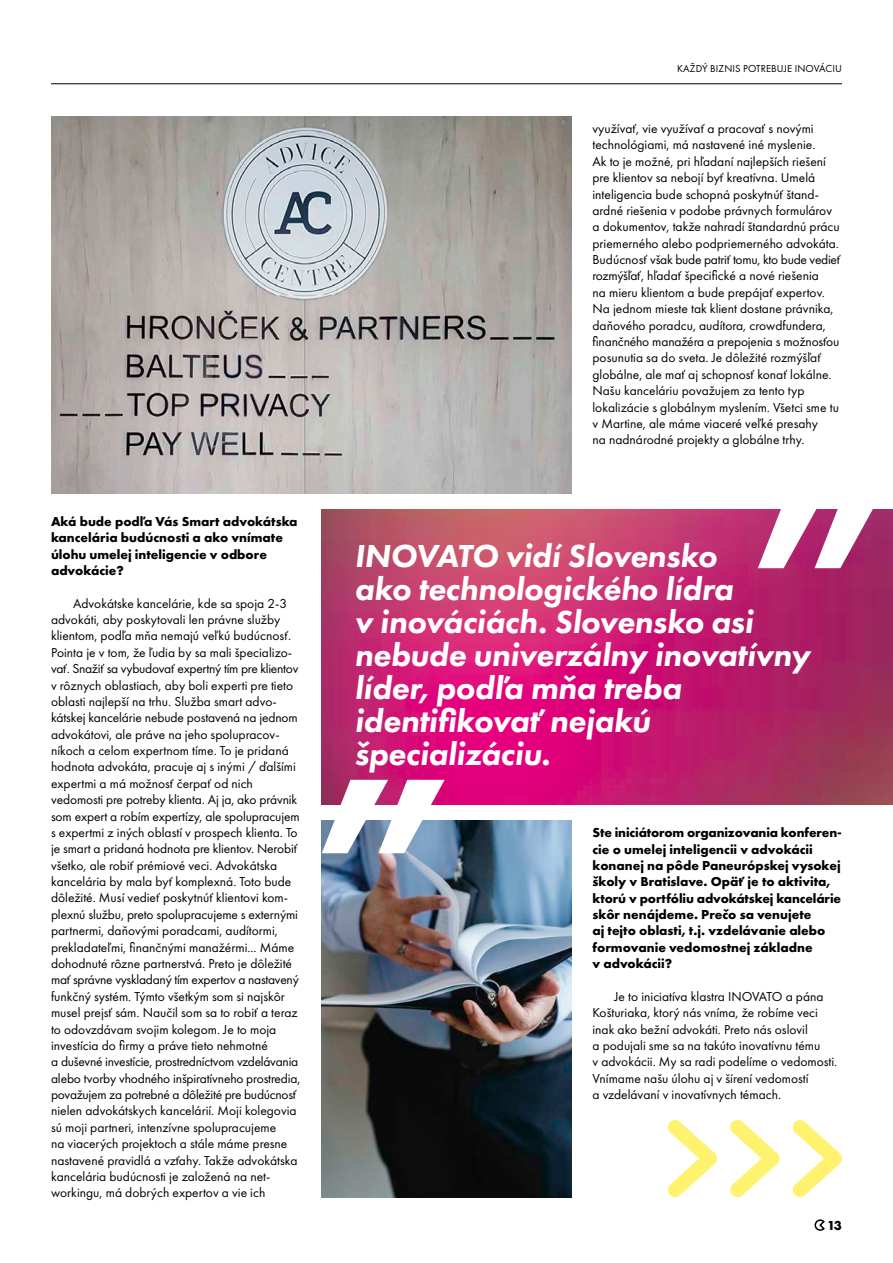
<style>
.page{position:relative;width:893px;height:1263px;background:#fff}
.page>*{position:absolute;margin:0;border:0;box-sizing:border-box;transform-origin:0 0}
.t1{font:italic 800 33px/33px "Futura PT";letter-spacing:-.01em;color:#fff}
.t2{font:13.5px/16.4px "Futura PT";color:#000}
.t3{font:700 13.5px/16.4px "Futura PT";color:#000}
.t4{font:10.5px "Futura PT";letter-spacing:.01em;color:#000}
</style>
<div class="page">
<img style="left:322px;top:820px;width:249px;height:377px">
<img style="left:51px;top:117px;width:520px;height:376px">
<img style="left:322px;top:509px;width:571px;height:295px">
<svg style="left:758px;top:509px;width:123px;height:59px"></svg>
<svg style="left:322px;top:780px;width:123px;height:73px"></svg>
<svg style="left:814px;top:1219px;width:11px;height:12px"></svg>
<svg style="left:668px;top:1120px;width:49px;height:77px"></svg>
<svg style="left:730px;top:1120px;width:49px;height:77px"></svg>
<svg style="left:792px;top:1120px;width:50px;height:77px"></svg>
<hr style="left:51px;top:83px;width:791px;height:1px;background:#000">
<p class="t3" style="left:51px;top:513px;width:248px">Aká bude podľa Vás Smart advokátska kancelária budúcnosti a ako vnímate úlohu umelej inteligencie v odbore advokácie?</p>
<p class="t2" style="left:51px;top:595px;width:251px;text-indent:22px">Advokátske kancelárie, kde sa spoja 2-3 advokáti, aby poskytovali len právne služby klientom, podľa mňa nemajú veľkú budúcnosť.<br>Pointa je v tom, že ľudia by sa mali špecializo&shy;vať. Snažiť sa vybudovať expertný tím pre klientov v rôznych oblastiach, aby boli experti pre tieto oblasti najlepší na trhu. Služba smart advo&shy;kátskej kancelárie nebude postavená na jednom advokátovi, ale práve na jeho spolupracov&shy;níkoch a celom expertnom tíme. To je pridaná hodnota advokáta, pracuje aj s inými / ďalšími expertmi a má možnosť čerpať od nich vedomosti pre potreby klienta. Aj ja, ako právnik som expert a robím expertízy, ale spolupracujem s expertmi z iných oblastí v prospech klienta. To je smart a pridaná hodnota pre klientov. Nerobiť všetko, ale robiť prémiové veci. Advokátska kancelária by mala byť komplexná. Toto bude dôležité. Musí vedieť poskytnúť klientovi kom&shy;plexnú službu, preto spolupracujeme s externými partnermi, daňovými poradcami, audítormi, prekladateľmi, finančnými manažérmi... Máme dohodnuté rôzne partnerstvá. Preto je dôležité mať správne vyskladaný tím expertov a nastavený funkčný systém. Týmto všetkým som si najskôr musel prejsť sám. Naučil som sa to robiť a teraz to odovzdávam svojim kolegom. Je to moja investícia do firmy a práve tieto nehmotné<br>a duševné investície, prostredníctvom vzdelávania alebo tvorby vhodného inšpiratívneho prostredia, považujem za potrebné a dôležité pre budúcnosť nielen advokátskych kancelárií. Moji kolegovia sú moji partneri, intenzívne spolupracujeme<br>na viacerých projektoch a stále máme presne nastavené pravidlá a vzťahy. Takže advokátska kancelária budúcnosti je založená na net&shy;workingu, má dobrých expertov a vie ich</p>
<p class="t4" style="left:677px;top:62px;width:166px">KAŽDÝ BIZNIS POTREBUJE INOVÁCIU</p>
<p class="t2" style="left:592px;top:120px;width:249px">využívať, vie využívať a pracovať s novými technológiami, má nastavené iné myslenie.<br>Ak to je možné, pri hľadaní najlepších riešení pre klientov sa nebojí byť kreatívna. Umelá inteligencia bude schopná poskytnúť štand&shy;ardné riešenia v podobe právnych formulárov a dokumentov, takže nahradí štandardnú prácu priemerného alebo podpriemerného advokáta.<br>Budúcnosť však bude patriť tomu, kto bude vedieť rozmýšľať, hľadať špecifické a nové riešenia<br>na mieru klientom a bude prepájať expertov.<br>Na jednom mieste tak klient dostane právnika, daňového poradcu, audítora, crowdfundera, finančného manažéra a prepojenia s možnosťou posunutia sa do sveta. Je dôležité rozmýšľať globálne, ale mať aj schopnosť konať lokálne.<br>Našu kanceláriu považujem za tento typ lokalizácie s globálnym myslením. Všetci sme tu v Martine, ale máme viaceré veľké presahy<br>na nadnárodné projekty a globálne trhy.</p>
<h1 class="t1" style="left:354px;top:539px;width:457px">INOVATO vidí Slovensko<br>ako technologického lídra<br>v inováciách. Slovensko asi nebude univerzálny inovatívny líder, podľa mňa treba identifikovať nejakú špecializáciu.</h1>
<p class="t3" style="left:592px;top:824px;width:251px">Ste iniciátorom organizovania konferen&shy;cie o umelej inteligencii v advokácii konanej na pôde Paneurópskej vysokej školy v Bratislave. Opäť je to aktivita, ktorú v portfóliu advokátskej kancelárie skôr nenájdeme. Prečo sa venujete<br>aj tejto oblasti, t.j. vzdelávanie alebo formovanie vedomostnej základne<br>v advokácii?</p>
<p class="t2" style="left:592px;top:988px;width:246px;text-indent:22px">Je to iniciatíva klastra INOVATO a pána Košturiaka, ktorý nás vníma, že robíme veci inak ako bežní advokáti. Preto nás oslovil<br>a podujali sme sa na takúto inovatívnu tému<br>v advokácii. My sa radi podelíme o vedomosti.<br>Vnímame našu úlohu aj v šírení vedomostí<br>a vzdelávaní v inovatívnych témach.</p>
<p class="t3" style="left:827px;top:1217px;width:16px">13</p>
</div>
